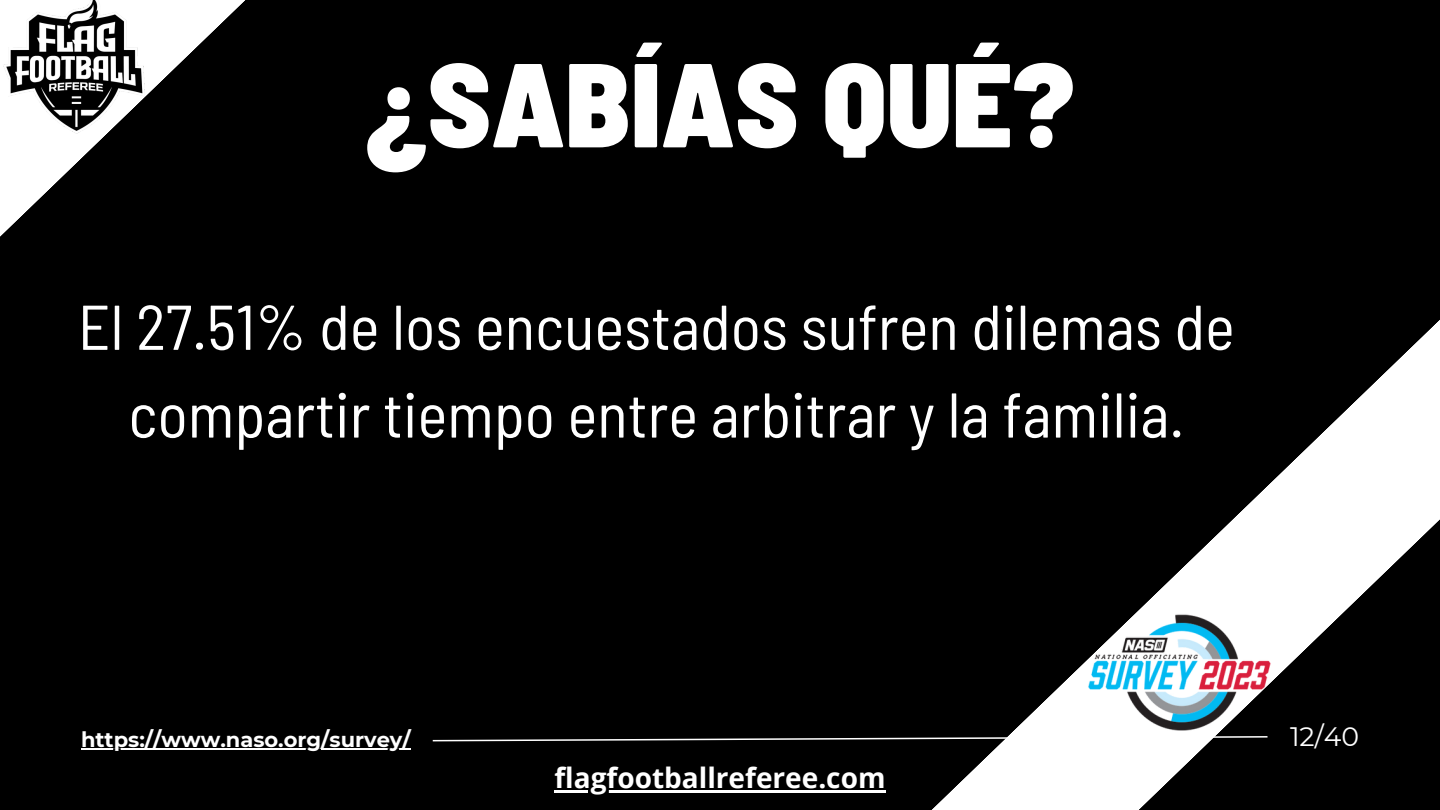
<style>
.page{position:relative;width:1440px;height:810px;background:#000}
.page>*{position:absolute;margin:0;border:0;box-sizing:border-box;transform-origin:0 0}
.t1{font:900 semi-condensed 119.1px "Barlow";color:#fff}
.t2{font:semi-condensed 63.1px/87.8px "Barlow";color:#fff;text-align:center}
.t3{font:700 28px "Open Sans";color:#fff}
.t4{font:26.7px "Montserrat";color:#fff}
.t5{font:700 21px "Montserrat";color:#fff}
</style>
<div class="page">
<svg style="left:679px;top:320px;width:761px;height:490px"></svg>
<svg style="left:432px;top:735px;width:837px;height:7px"></svg>
<hr style="left:81px;top:749px;width:330px;height:1px;background:#fff">
<svg style="left:0;top:0;width:245px;height:237px"></svg>
<img style="left:0;top:0;width:148px;height:137px">
<img style="left:1086px;top:605px;width:189px;height:132px">
<hr style="left:554px;top:790px;width:332px;height:2px;background:#fff">
<p class="t1" style="left:365px;top:28px;width:711px">¿SABÍAS QUÉ?</p>
<p class="t2" style="left:78px;top:281px;width:1158px">El 27.51% de los encuestados sufren dilemas de compartir tiempo entre arbitrar y la familia.</p>
<p class="t5" style="left:81px;top:727px;width:331px">https://www.naso.org/survey/</p>
<p class="t3" style="left:554px;top:759px;width:333px">flagfootballreferee.com</p>
<p class="t4" style="left:1290px;top:720px;width:70px">12/40</p>
</div>
